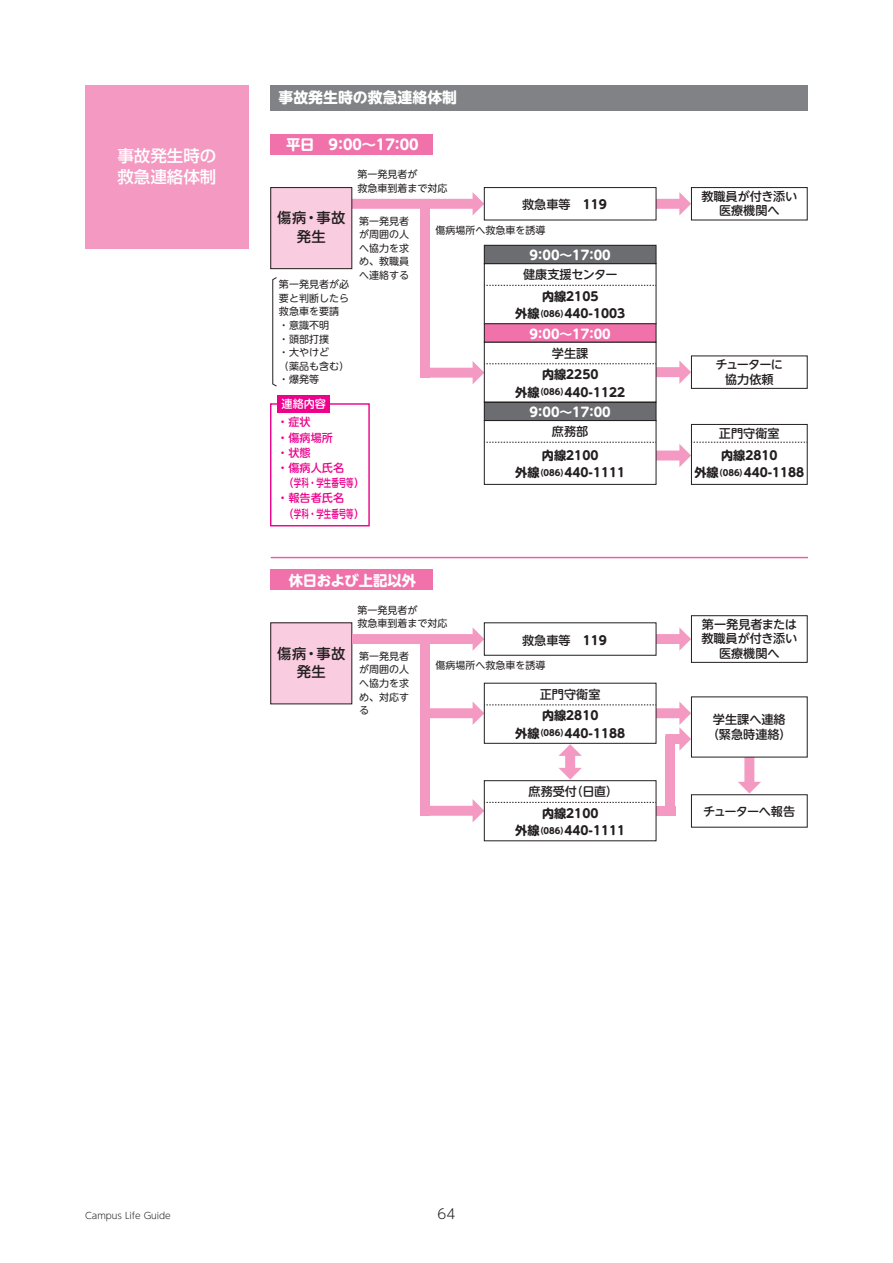
<style>
.page{position:relative;width:893px;height:1263px;background:#fff}
.page>*{position:absolute;margin:0;border:0;box-sizing:border-box;transform-origin:0 0}
.t1{font:500 16.5px/21.3px "Shin Go Pro";color:#fff}
.t2{font:700 14.85px "UD Shin M Go Pro";color:#fff}
.t3{font:700 14.25px "UD Shin M Go Pr 6";color:#fff}
.t4{font:500 14.25px/18.3px "UD Shin M Go Pr 6";letter-spacing:.025em;color:#231f20;text-align:center}
.t5{font:300 13.5px "UD Shin M Go Pro";color:#231f20}
.t6{font:700 12.9px "UD Shin M Go Pr 6";color:#fff}
.t7{font:700 12.15px/17.2px "UD Shin M Go Pr 6";color:#231f20;text-align:center}
.t8{font:500 12.15px/14.2px "UD Shin M Go Pr 6";color:#231f20;text-align:center}
.t9{font:500 12.15px/14.2px "UD Shin M Go Pr 6";letter-spacing:-.055em;color:#231f20;text-align:center}
.t10{font:500 12.15px "UD Shin M Go Pr 6";letter-spacing:-.025em;color:#231f20}
.t11{font:500 12.15px "UD Shin M Go Pr 6";letter-spacing:-.065em;color:#231f20}
.t12{font:500 11.1px "UD Shin M Go Pr 6";color:#ed028c}
.t13{font:500 11.1px "UD Shin M Go Pr 6";color:#fff}
.t14{font:10.05px/13.6px "UD Shin M Go Pr 6";color:#231f20}
.t15{font:300 9px "UD Shin M Go Pro";color:#231f20}
.s1{font-weight:700}
.s2{font-size:8.55px}
</style>
<div class="page">
<div style="left:270px;top:85px;width:538px;height:26px;background:#808285"></div>
<div style="left:270px;top:403px;width:100px;height:123px;border:1px solid #ed028c"></div>
<svg style="left:738px;top:757px;width:23px;height:36px"></svg>
<div style="left:271px;top:623px;width:81px;height:81px;background:#f9ccdf"></div>
<div style="left:271px;top:134px;width:162px;height:21px;background:#f171ab"></div>
<svg style="left:656px;top:192px;width:35px;height:23px"></svg>
<div style="left:420px;top:203px;width:10px;height:175px;background:#f499c2"></div>
<svg style="left:352px;top:192px;width:132px;height:23px"></svg>
<div style="left:271px;top:188px;width:81px;height:81px;background:#f9ccdf"></div>
<div style="left:270px;top:187px;width:82px;height:82px;border:1px solid #231f20"></div>
<div style="left:484px;top:187px;width:172px;height:33px;border:1px solid #231f20"></div>
<div style="left:691px;top:187px;width:117px;height:33px;border:1px solid #231f20"></div>
<div style="left:691px;top:356px;width:117px;height:33px;border:1px solid #231f20"></div>
<div style="left:691px;top:696px;width:117px;height:61px;border:1px solid #231f20"></div>
<div style="left:691px;top:424px;width:117px;height:61px;border:1px solid #231f20"></div>
<div style="left:484px;top:245px;width:172px;height:19px;background:#6c6d70"></div>
<div style="left:484px;top:245px;width:172px;height:19px;border:1px solid #231f20"></div>
<svg style="left:484px;top:285px;width:172px;height:1px"></svg>
<div style="left:484px;top:420px;width:172px;height:65px;border:1px solid #231f20"></div>
<div style="left:484px;top:402px;width:172px;height:18px;background:#6c6d70"></div>
<div style="left:484px;top:402px;width:172px;height:19px;border:1px solid #231f20"></div>
<svg style="left:484px;top:442px;width:323px;height:25px"></svg>
<div style="left:484px;top:342px;width:172px;height:61px;border:1px solid #231f20"></div>
<div style="left:484px;top:324px;width:172px;height:18px;background:#f171ab"></div>
<div style="left:484px;top:323px;width:172px;height:19px;border:1px solid #231f20"></div>
<svg style="left:430px;top:360px;width:261px;height:24px"></svg>
<div style="left:271px;top:570px;width:162px;height:20px;background:#f171ab"></div>
<hr style="left:271px;top:557px;width:537px;height:1px;background:#ef59a1">
<div style="left:277px;top:396px;width:53px;height:17px;background:#ed028c"></div>
<svg style="left:272px;top:277px;width:5px;height:110px"></svg>
<svg style="left:656px;top:627px;width:35px;height:24px"></svg>
<svg style="left:352px;top:627px;width:132px;height:24px"></svg>
<div style="left:484px;top:622px;width:172px;height:34px;border:1px solid #231f20"></div>
<div style="left:691px;top:615px;width:117px;height:48px;border:1px solid #231f20"></div>
<div style="left:656px;top:806px;width:19px;height:10px;background:#f499c2"></div>
<div style="left:665px;top:736px;width:10px;height:80px;background:#f499c2"></div>
<div style="left:691px;top:794px;width:117px;height:33px;border:1px solid #231f20"></div>
<svg style="left:430px;top:701px;width:261px;height:78px"></svg>
<div style="left:420px;top:638px;width:10px;height:178px;background:#f499c2"></div>
<div style="left:484px;top:780px;width:172px;height:61px;border:1px solid #231f20"></div>
<svg style="left:430px;top:799px;width:226px;height:23px"></svg>
<div style="left:85px;top:85px;width:164px;height:164px;background:#f499c2"></div>
<h1 class="t1" style="left:117px;top:143px;width:100px">事故発生時の救急連絡体制</h1>
<h2 class="t2" style="left:279px;top:85px;width:180px">事故発生時の救急連絡体制</h2>
<h3 class="t3" style="left:286px;top:133px;width:134px">平日　9：00～17：00</h3>
<p class="t14" style="left:357px;top:167px;width:92px">第一発見者が<br>救急車到着まで対応</p>
<p class="t14" style="left:435px;top:223px;width:112px">傷病場所へ救急車を誘導</p>
<p class="t8" style="left:522px;top:197px;width:86px">救急車等　<span class="s1">119</span></p>
<h3 class="t4" style="left:277px;top:208px;width:70px">傷病・事故発生</h3>
<p class="t14" style="left:359px;top:213px;width:52px;text-align:justify">第一発見者が周囲の人へ協力を求め、教職員へ連絡する</p>
<p class="t6" style="left:530px;top:244px;width:83px">9：00～17：00</p>
<p class="t10" style="left:523px;top:264px;width:96px">健康支援センター</p>
<p class="t7" style="left:515px;top:287px;width:111px">内線2105<br>外線<span class="s2">（086）</span>440-1003</p>
<p class="t14" style="left:279px;top:277px;width:72px">第一発見者が必要と判断したら救急車を要請・意識不明<br>・頭部打撲<br>・大やけど<br>（薬品も含む）・爆発等</p>
<p class="t6" style="left:530px;top:323px;width:83px">9：00～17：00</p>
<p class="t8" style="left:552px;top:345px;width:38px">学生課</p>
<p class="t7" style="left:515px;top:365px;width:111px">内線2250<br>外線<span class="s2">（086）</span>440-1122</p>
<p class="t13" style="left:281px;top:395px;width:46px">連絡内容</p>
<p class="t12" style="left:277px;top:413px;width:35px">・症状</p>
<p class="t12" style="left:277px;top:428px;width:57px">・傷病場所</p>
<p class="t12" style="left:277px;top:443px;width:35px">・状態</p>
<p class="t12" style="left:277px;top:458px;width:68px">・傷病人氏名</p>
<p class="t12" style="left:283px;top:474px;width:84px">（学科・学生番号等）</p>
<p class="t12" style="left:277px;top:489px;width:68px">・報告者氏名</p>
<p class="t12" style="left:283px;top:504px;width:84px">（学科・学生番号等）</p>
<p class="t6" style="left:530px;top:401px;width:83px">9：00～17：00</p>
<p class="t8" style="left:552px;top:424px;width:38px">庶務部</p>
<p class="t7" style="left:515px;top:446px;width:111px">内線2100<br>外線<span class="s2">（086）</span>440-1111</p>
<h3 class="t3" style="left:289px;top:568px;width:129px">休日および上記以外</h3>
<h3 class="t4" style="left:277px;top:643px;width:70px">傷病・事故発生</h3>
<p class="t14" style="left:357px;top:602px;width:92px">第一発見者が<br>救急車到着まで対応</p>
<p class="t14" style="left:435px;top:658px;width:112px">傷病場所へ救急車を誘導</p>
<p class="t8" style="left:522px;top:632px;width:86px">救急車等　<span class="s1">119</span></p>
<p class="t14" style="left:359px;top:649px;width:52px;text-align:justify">第一発見者が周囲の人へ協力を求め、対応する</p>
<p class="t8" style="left:540px;top:686px;width:62px">正門守衛室</p>
<p class="t7" style="left:515px;top:706px;width:111px">内線2810<br>外線<span class="s2">（086）</span>440-1188</p>
<p class="t8" style="left:528px;top:784px;width:91px">庶務受付（日直）</p>
<p class="t7" style="left:515px;top:804px;width:111px">内線2100<br>外線<span class="s2">（086）</span>440-1111</p>
<p class="t8" style="left:701px;top:189px;width:97px">教職員が付き添い医療機関へ</p>
<p class="t9" style="left:716px;top:357px;width:69px">チューターに協力依頼</p>
<p class="t8" style="left:719px;top:425px;width:62px">正門守衛室</p>
<p class="t7" style="left:694px;top:446px;width:111px">内線2810<br>外線<span class="s2">（086）</span>440-1188</p>
<p class="t8" style="left:701px;top:617px;width:97px">第一発見者または教職員が付き添い医療機関へ</p>
<p class="t8" style="left:707px;top:712px;width:86px">学生課へ連絡（緊急時連絡）</p>
<p class="t11" style="left:703px;top:801px;width:94px">チューターへ報告</p>
<p class="t15" style="left:85px;top:1209px;width:87px">Campus Life Guide</p>
<h3 class="t5" style="left:438px;top:1203px;width:19px">64</h3>
</div>
